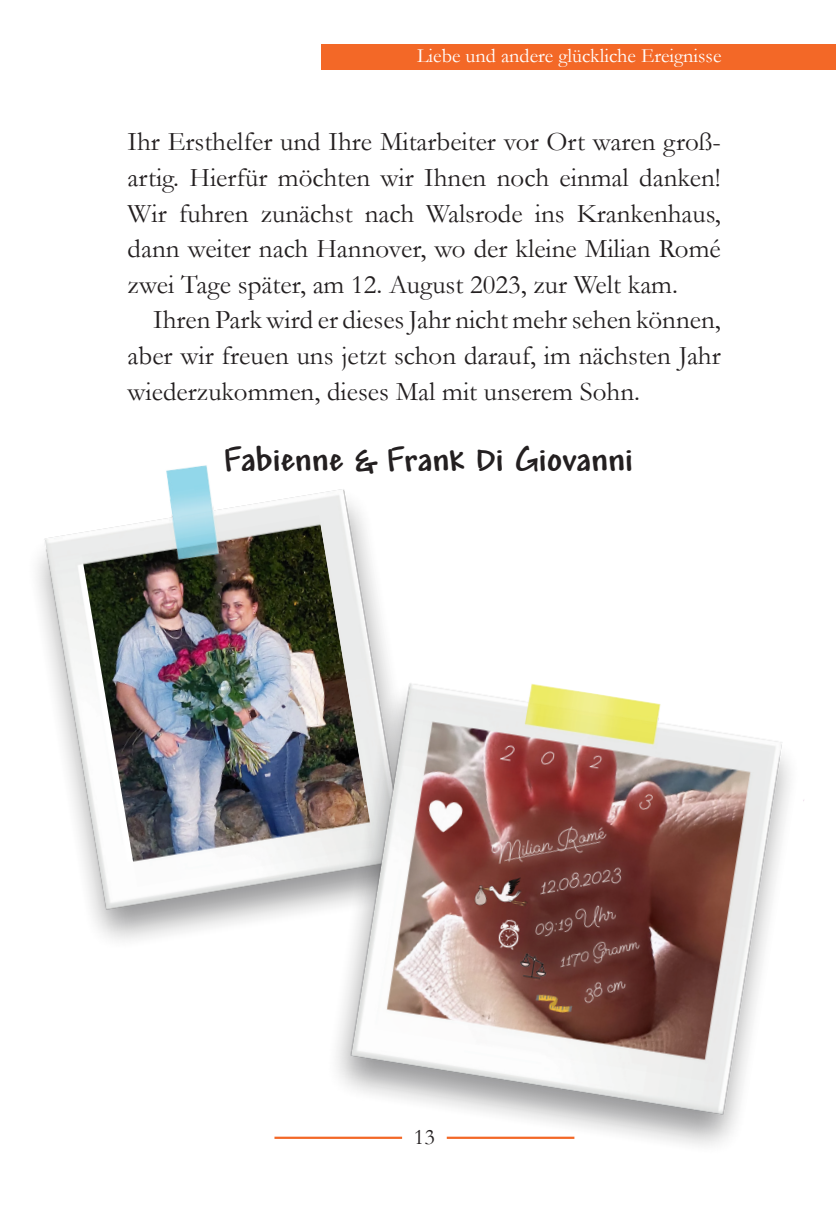
<style>
.page{position:relative;width:836px;height:1219px;background:#fff}
.page>*{position:absolute;margin:0;border:0;box-sizing:border-box;transform-origin:0 0}
.t1{font:700 36px "Andy";color:#231f20}
.t2{font:27px/35.6px "Garamond";color:#231f20;text-align:justify}
.t3{font:22.5px "Garamond";color:#231f20}
.t4{font:20.25px "Garamond";color:#fff}
</style>
<div class="page">
<hr style="left:274px;top:1136px;width:128px;height:2px;background:#f36827">
<div style="left:321px;top:45px;width:515px;height:25px;background:#f36827"></div>
<img style="left:37px;top:465px;width:345px;height:475px">
<img style="left:302px;top:633px;width:502px;height:512px">
<p class="t4" style="left:417px;top:42px;width:306px">Liebe und andere glückliche Ereignisse</p>
<p class="t2" style="left:128px;top:123px;width:594px">Ihr Ersthelfer und Ihre Mitarbeiter vor Ort waren groß&shy;artig. Hierfür möchten wir Ihnen noch einmal danken!<br>Wir fuhren zunächst nach Walsrode ins Krankenhaus, dann weiter nach Hannover, wo der kleine Milian Romé zwei Tage später, am 12. August 2023, zur Welt kam.</p>
<p class="t2" style="left:128px;top:301px;width:594px;text-indent:26px">Ihren Park wird er dieses Jahr nicht mehr sehen können, aber wir freuen uns jetzt schon darauf, im nächsten Jahr wiederzukommen, dieses Mal mit unserem Sohn.</p>
<h1 class="t1" style="left:223px;top:439px;width:411px">Fabienne &amp; Frank Di Giovanni</h1>
<p class="t3" style="left:414px;top:1121px;width:23px">13</p>
</div>
